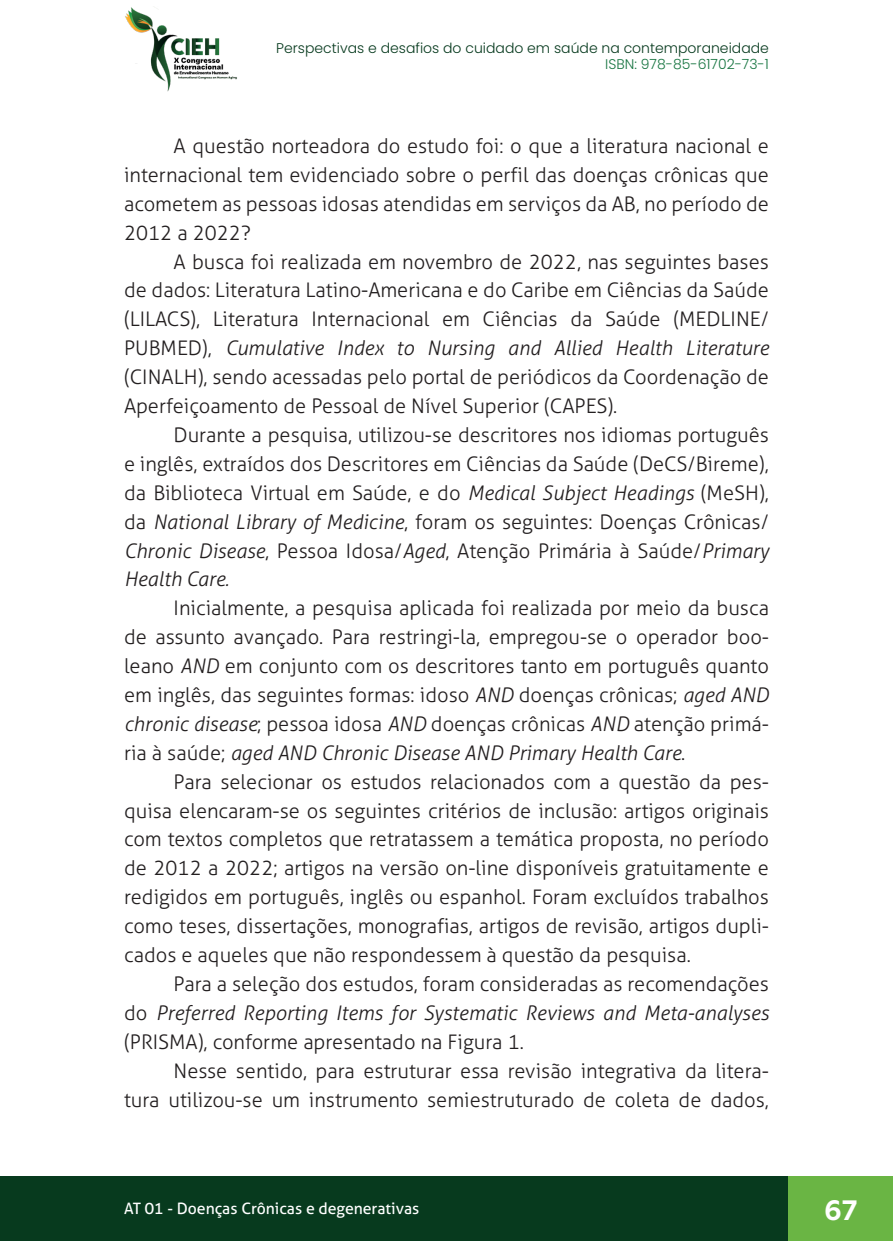
<style>
.page{position:relative;width:893px;height:1241px;background:#fff}
.page>*{position:absolute;margin:0;border:0;box-sizing:border-box;transform-origin:0 0}
.t1{font:700 28px "Geometria";color:#fff}
._8_CORPO{font:300 20.12px/28.9px "Aller";color:#231f20;text-align:justify}
.t2{font:15.75px "Aller";color:#fff}
.t3{font:300 14px "Poppins";color:#073a1e}
.t4{font:300 14px "Poppins";color:#177541}
.s1{font-style:italic}
</style>
<div class="page">
<div style="left:0;top:1176px;width:893px;height:64px;background:#073a1e"></div>
<div style="left:789px;top:1176px;width:104px;height:64px;background:#6ab544"></div>
<img style="left:125px;top:6px;width:112px;height:86px">
<p class="t3" style="left:276px;top:39px;width:494px">Perspectivas e desafios do cuidado em saúde na contemporaneidade</p>
<p class="t4" style="left:605px;top:56px;width:165px">ISBN: 978-85-61702-73-1</p>
<p class="_8_CORPO" style="left:124px;top:131px;width:646px;text-indent:50px">A questão norteadora do estudo foi: o que a literatura nacional e internacional tem evidenciado sobre o perfil das doenças crônicas que acometem as pessoas idosas atendidas em serviços da AB, no período de 2012 a 2022?</p>
<p class="_8_CORPO" style="left:124px;top:247px;width:646px;text-indent:50px">A busca foi realizada em novembro de 2022, nas seguintes bases de dados: Literatura Latino-Americana e do Caribe em Ciências da Saúde (LILACS), Literatura Internacional em Ciências da Saúde (MEDLINE/ PUBMED), <span class="s1">Cumulative Index to Nursing and Allied Health Literature </span>(CINALH), sendo acessadas pelo portal de periódicos da Coordenação de Aperfeiçoamento de Pessoal de Nível Superior (CAPES).</p>
<p class="_8_CORPO" style="left:124px;top:420px;width:646px;text-indent:50px">Durante a pesquisa, utilizou-se descritores nos idiomas português e inglês, extraídos dos Descritores em Ciências da Saúde (DeCS/Bireme), da Biblioteca Virtual em Saúde, e do <span class="s1">Medical Subject Headings</span> (MeSH), da <span class="s1">National Library of Medicine</span>, foram os seguintes: Doenças Crônicas/ <span class="s1">Chronic Disease</span>, Pessoa Idosa/<span class="s1">Aged</span>, Atenção Primária à Saúde/<span class="s1">Primary Health Care.</span></p>
<p class="_8_CORPO" style="left:124px;top:593px;width:646px;text-indent:50px">Inicialmente, a pesquisa aplicada foi realizada por meio da busca de assunto avançado. Para restringi-la, empregou-se o operador boo&shy;leano <span class="s1">AND</span> em conjunto com os descritores tanto em português quanto em inglês, das seguintes formas: idoso <span class="s1">AND</span> doenças crônicas; <span class="s1">aged AND chronic disease</span>; pessoa idosa <span class="s1">AND</span> doenças crônicas <span class="s1">AND</span> atenção primá&shy;ria à saúde; <span class="s1">aged AND Chronic Disease AND Primary Health Care</span>.</p>
<p class="_8_CORPO" style="left:124px;top:766px;width:646px;text-indent:50px">Para selecionar os estudos relacionados com a questão da pes&shy;quisa elencaram-se os seguintes critérios de inclusão: artigos originais com textos completos que retratassem a temática proposta, no período de 2012 a 2022; artigos na versão on-line disponíveis gratuitamente e redigidos em português, inglês ou espanhol. Foram excluídos trabalhos como teses, dissertações, monografias, artigos de revisão, artigos dupli&shy;cados e aqueles que não respondessem à questão da pesquisa.</p>
<p class="_8_CORPO" style="left:124px;top:969px;width:646px;text-indent:50px">Para a seleção dos estudos, foram consideradas as recomendações do <span class="s1">Preferred Reporting Items for Systematic Reviews and Meta-analyses </span>(PRISMA), conforme apresentado na Figura 1.</p>
<p class="_8_CORPO" style="left:124px;top:1055px;width:646px;text-align:right">Nesse sentido, para estruturar essa revisão integrativa da litera-<br>tura utilizou-se um instrumento semiestruturado de coleta de dados,</p>
<p class="t2" style="left:124px;top:1198px;width:297px">AT 01 - Doenças Crônicas e degenerativas</p>
<h1 class="t1" style="left:824px;top:1192px;width:35px">67</h1>
</div>
